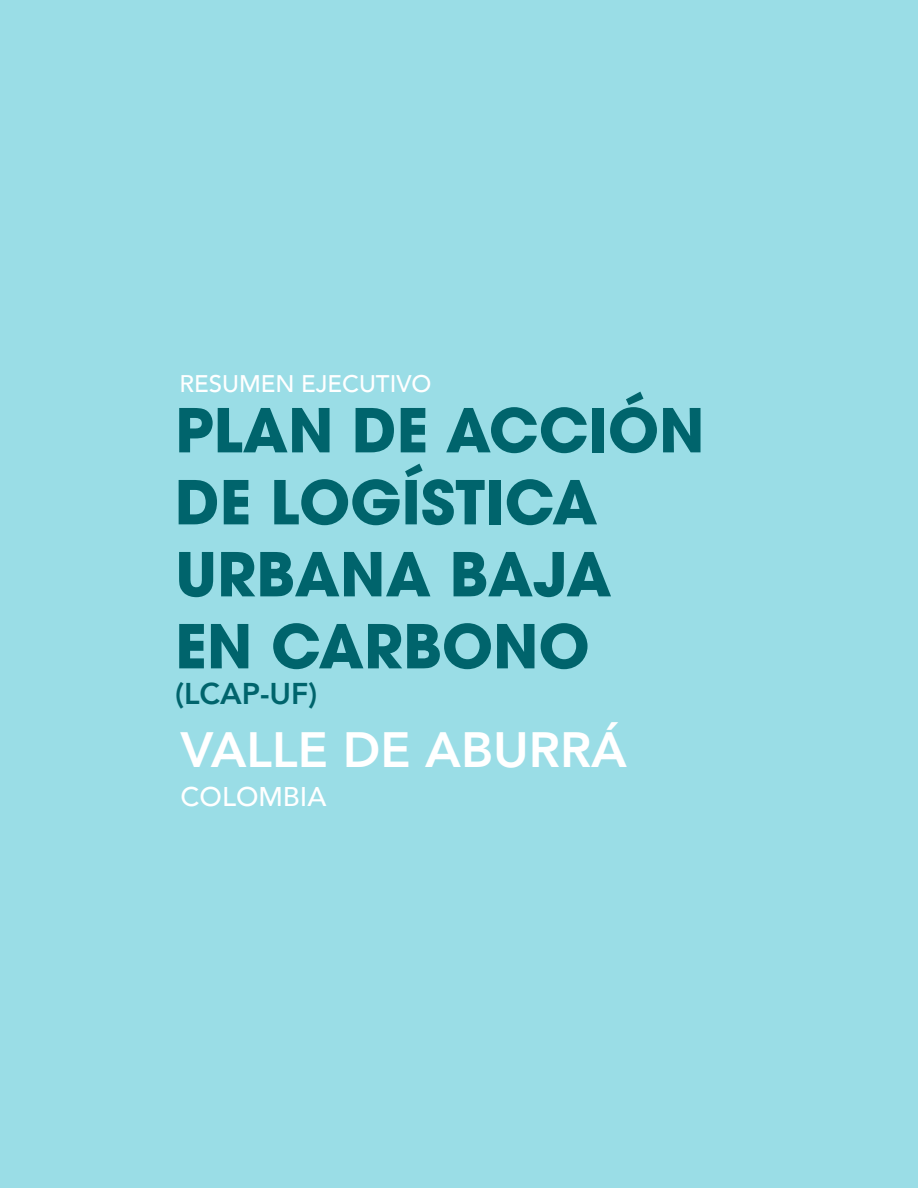
<style>
.page{position:relative;width:918px;height:1188px;background:#9adde6}
.page>*{position:absolute;margin:0;border:0;box-sizing:border-box;transform-origin:0 0}
.t1{font:700 60px "Avant Garde";color:#00646c}
.t2{font:800 49.5px "Avenir";color:#fff}
.t3{font:800 30px "Avenir";color:#00646c}
.t4{font:500 27px "Avenir";color:#fff}
.t5{font:500 24px "Avenir";color:#fff}
</style>
<div class="page">
<p class="t5" style="left:179px;top:363px;width:253px">RESUMEN EJECUTIVO</p>
<p class="t1" style="left:175px;top:391px;width:531px">PLAN DE ACCIÓN</p>
<p class="t1" style="left:175px;top:463px;width:424px">DE LOGÍSTICA</p>
<p class="t1" style="left:175px;top:535px;width:438px">URBANA BAJA</p>
<p class="t1" style="left:175px;top:607px;width:416px">EN CARBONO</p>
<p class="t3" style="left:175px;top:671px;width:144px">(LCAP-UF)</p>
<p class="t2" style="left:181px;top:711px;width:448px">VALLE DE ABURRÁ</p>
<p class="t4" style="left:181px;top:773px;width:147px">COLOMBIA</p>
</div>
